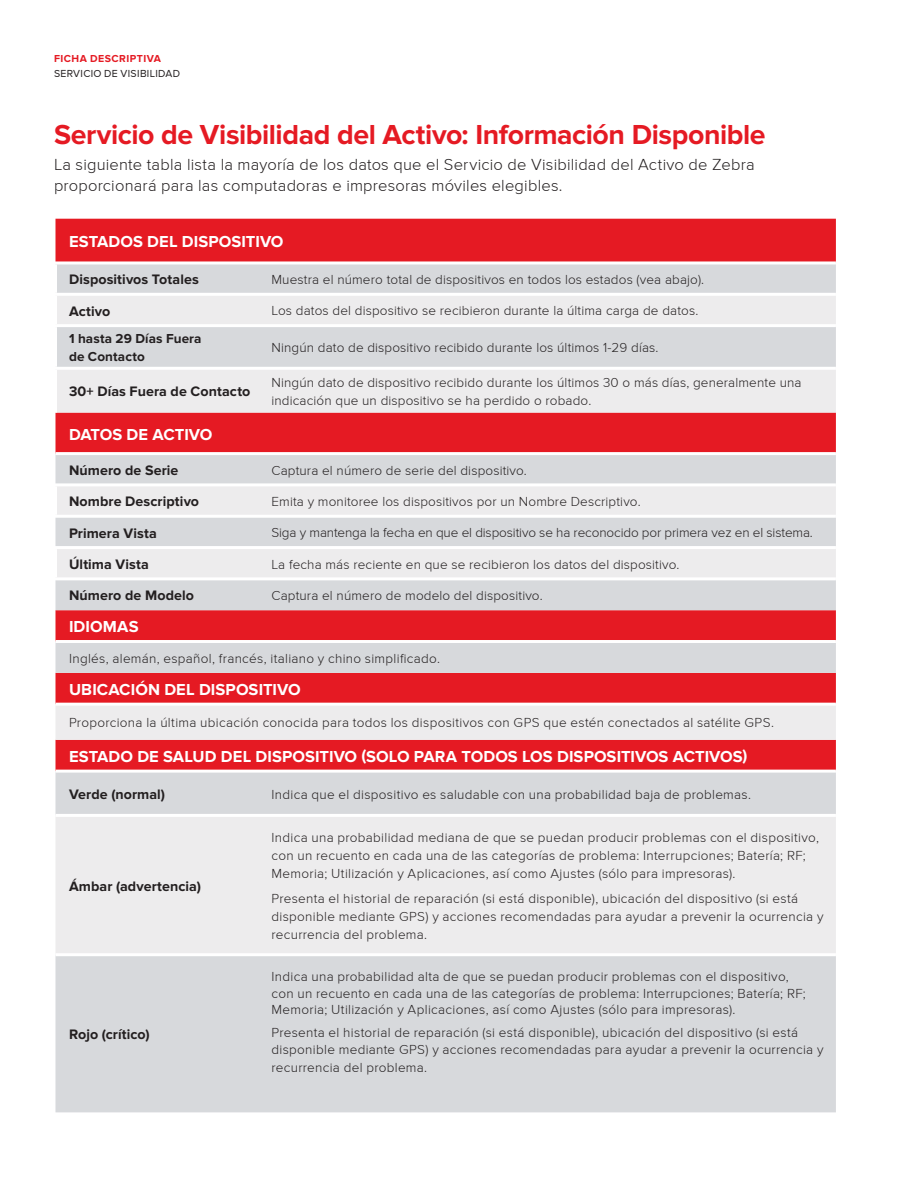
<style>
.page{position:relative;width:918px;height:1188px;background:#fff}
.page>*{position:absolute;margin:0;border:0;box-sizing:border-box;transform-origin:0 0}
.Headline_1{font:700 28.5px "Proxima Nova";letter-spacing:-.015em;color:#e51a23}
.Body_copy{font:300 16.5px/21px "Proxima Nova";letter-spacing:.015em;color:#231f20}
.Chart_Main_1_Categor{font:700 16.5px "Proxima Nova";letter-spacing:.005em;color:#fff}
.Chart_Main_1_Categor-2{font:700 16.5px "Proxima Nova";letter-spacing:-.015em;color:#fff}
.Table_Titles_Black_B{font:700 14.25px "Proxima Nova";letter-spacing:.005em;color:#231f20}
.Body_copy-2{font:300 13.5px/18px "Proxima Nova";letter-spacing:.02em;color:#231f20}
.Body_copy-3{font:300 13.5px "Proxima Nova";letter-spacing:-.01em;color:#231f20}
.Table_Titles_Black_B-2{font:700 13.5px/18px "Proxima Nova";letter-spacing:.01em;color:#231f20}
.t1{font:10.5px "Proxima Nova";letter-spacing:.03em;color:#231f20}
.t2{font:700 10.5px "Proxima Nova";letter-spacing:.045em;color:#e51a23}
</style>
<div class="page">
<div style="left:56px;top:219px;width:780px;height:42px;background:#e51a23"></div>
<div style="left:56px;top:264px;width:780px;height:848px;background:#d7d9dc"></div>
<svg style="left:56px;top:296px;width:780px;height:657px;background:#e4babe"></svg>
<hr style="left:54px;top:324px;width:204px;height:3px;background:#fff">
<hr style="left:258px;top:324px;width:578px;height:3px;background:#fff">
<hr style="left:54px;top:367px;width:204px;height:3px;background:#fff">
<hr style="left:258px;top:367px;width:578px;height:3px;background:#fff">
<hr style="left:54px;top:264px;width:3px;height:29px;background:#fff">
<hr style="left:54px;top:296px;width:3px;height:28px;background:#fff">
<hr style="left:54px;top:293px;width:204px;height:3px;background:#fff">
<hr style="left:56px;top:452px;width:202px;height:3px;background:#fff">
<hr style="left:54px;top:577px;width:204px;height:3px;background:#fff">
<hr style="left:56px;top:640px;width:202px;height:3px;background:#fff">
<hr style="left:258px;top:640px;width:578px;height:3px;background:#fff">
<hr style="left:258px;top:293px;width:578px;height:3px;background:#fff">
<hr style="left:258px;top:452px;width:578px;height:3px;background:#fff">
<hr style="left:258px;top:577px;width:578px;height:3px;background:#fff">
<hr style="left:54px;top:327px;width:3px;height:40px;background:#fff">
<hr style="left:54px;top:370px;width:3px;height:43px;background:#fff">
<hr style="left:54px;top:486px;width:3px;height:29px;background:#fff">
<hr style="left:54px;top:483px;width:204px;height:3px;background:#fff">
<hr style="left:258px;top:483px;width:578px;height:3px;background:#fff">
<hr style="left:54px;top:515px;width:204px;height:3px;background:#fff">
<hr style="left:258px;top:515px;width:578px;height:3px;background:#fff">
<hr style="left:54px;top:549px;width:3px;height:28px;background:#fff">
<hr style="left:54px;top:546px;width:204px;height:3px;background:#fff">
<hr style="left:56px;top:703px;width:202px;height:3px;background:#fff">
<hr style="left:258px;top:703px;width:578px;height:3px;background:#fff">
<hr style="left:56px;top:770px;width:202px;height:3px;background:#fff">
<hr style="left:56px;top:814px;width:202px;height:3px;background:#fff">
<hr style="left:56px;top:953px;width:202px;height:3px;background:#fff">
<hr style="left:258px;top:546px;width:578px;height:3px;background:#fff">
<hr style="left:258px;top:770px;width:578px;height:3px;background:#fff">
<hr style="left:258px;top:814px;width:578px;height:3px;background:#fff">
<hr style="left:258px;top:953px;width:578px;height:3px;background:#fff">
<p class="t2" style="left:54px;top:53px;width:109px">FICHA DESCRIPTIVA</p>
<p class="t1" style="left:54px;top:67px;width:128px">SERVICIO DE VISIBILIDAD</p>
<p class="Headline_1" style="left:54px;top:118px;width:713px">Servicio de Visibilidad del Activo: Información Disponible</p>
<p class="Body_copy" style="left:54px;top:155px;width:702px">La siguiente tabla lista la mayoría de los datos que el Servicio de Visibilidad del Activo de Zebra proporcionará para las computadoras e impresoras móviles elegibles.</p>
<p class="Chart_Main_1_Categor" style="left:69px;top:232px;width:216px">ESTADOS DEL DISPOSITIVO</p>
<p class="Table_Titles_Black_B" style="left:69px;top:271px;width:131px">Dispositivos Totales</p>
<p class="Body_copy-2" style="left:272px;top:271px;width:434px">Muestra el número total de dispositivos en todos los estados (vea abajo).</p>
<p class="Table_Titles_Black_B" style="left:69px;top:303px;width:43px">Activo</p>
<p class="Body_copy-2" style="left:272px;top:302px;width:428px">Los datos del dispositivo se recibieron durante la última carga de datos.</p>
<p class="Table_Titles_Black_B-2" style="left:69px;top:330px;width:134px">1 hasta 29 Días Fuera de Contacto</p>
<p class="Body_copy-2" style="left:272px;top:339px;width:389px">Ningún dato de dispositivo recibido durante los últimos 1-29 días.</p>
<p class="Table_Titles_Black_B" style="left:69px;top:383px;width:183px">30+ Días Fuera de Contacto</p>
<p class="Body_copy-2" style="left:272px;top:374px;width:532px">Ningún dato de dispositivo recibido durante los últimos 30 o más días, generalmente una indicación que un dispositivo se ha perdido o robado.</p>
<p class="Chart_Main_1_Categor-2" style="left:69px;top:425px;width:145px">DATOS DE ACTIVO</p>
<p class="Table_Titles_Black_B" style="left:69px;top:462px;width:111px">Número de Serie</p>
<p class="Body_copy-2" style="left:272px;top:461px;width:257px">Captura el número de serie del dispositivo.</p>
<p class="Table_Titles_Black_B" style="left:69px;top:493px;width:132px">Nombre Descriptivo</p>
<p class="Body_copy-2" style="left:272px;top:493px;width:371px">Emita y monitoree los dispositivos por un Nombre Descriptivo.</p>
<p class="Table_Titles_Black_B" style="left:69px;top:525px;width:89px">Primera Vista</p>
<p class="Body_copy-3" style="left:272px;top:525px;width:543px">Siga y mantenga la fecha en que el dispositivo se ha reconocido por primera vez en el sistema.</p>
<p class="Table_Titles_Black_B" style="left:69px;top:556px;width:81px">Última Vista</p>
<p class="Body_copy-2" style="left:272px;top:555px;width:409px">La fecha más reciente en que se recibieron los datos del dispositivo.</p>
<p class="Table_Titles_Black_B" style="left:69px;top:587px;width:127px">Número de Modelo</p>
<p class="Body_copy-2" style="left:272px;top:587px;width:273px">Captura el número de modelo del dispositivo.</p>
<p class="Chart_Main_1_Categor" style="left:69px;top:617px;width:71px">IDIOMAS</p>
<p class="Body_copy-2" style="left:69px;top:649px;width:373px">Inglés, alemán, español, francés, italiano y chino simplificado.</p>
<p class="Chart_Main_1_Categor" style="left:69px;top:680px;width:233px">UBICACIÓN DEL DISPOSITIVO</p>
<p class="Body_copy-2" style="left:69px;top:714px;width:706px">Proporciona la última ubicación conocida para todos los dispositivos con GPS que estén conectados al satélite GPS.</p>
<p class="Chart_Main_1_Categor" style="left:69px;top:747px;width:680px">ESTADO DE SALUD DEL DISPOSITIVO (SOLO PARA TODOS LOS DISPOSITIVOS ACTIVOS)</p>
<p class="Table_Titles_Black_B" style="left:69px;top:786px;width:98px">Verde (normal)</p>
<p class="Body_copy-2" style="left:272px;top:785px;width:481px">Indica que el dispositivo es saludable con una probabilidad baja de problemas.</p>
<p class="Table_Titles_Black_B" style="left:69px;top:878px;width:133px">Ámbar (advertencia)</p>
<p class="Table_Titles_Black_B" style="left:69px;top:1026px;width:82px">Rojo (crítico)</p>
<p class="Body_copy-2" style="left:272px;top:829px;width:549px">Indica una probabilidad mediana de que se puedan producir problemas con el dispositivo, con un recuento en cada una de las categorías de problema: Interrupciones; Batería; RF;<br>Memoria; Utilización y Aplicaciones, así como Ajustes (sólo para impresoras).</p>
<p class="Body_copy-2" style="left:272px;top:890px;width:554px">Presenta el historial de reparación (si está disponible), ubicación del dispositivo (si está disponible mediante GPS) y acciones recomendadas para ayudar a prevenir la ocurrencia y recurrencia del problema.</p>
<p class="Body_copy-2" style="left:272px;top:969px;width:536px;line-height:16.5px">Indica una probabilidad alta de que se puedan producir problemas con el dispositivo, con un recuento en cada una de las categorías de problema: Interrupciones; Batería; RF;<br>Memoria; Utilización y Aplicaciones, así como Ajustes (sólo para impresoras).</p>
<p class="Body_copy-2" style="left:272px;top:1025px;width:554px;line-height:16.5px">Presenta el historial de reparación (si está disponible), ubicación del dispositivo (si está disponible mediante GPS) y acciones recomendadas para ayudar a prevenir la ocurrencia y</p>
<p class="Body_copy-2" style="left:272px;top:1059px;width:157px">recurrencia del problema.</p>
</div>
